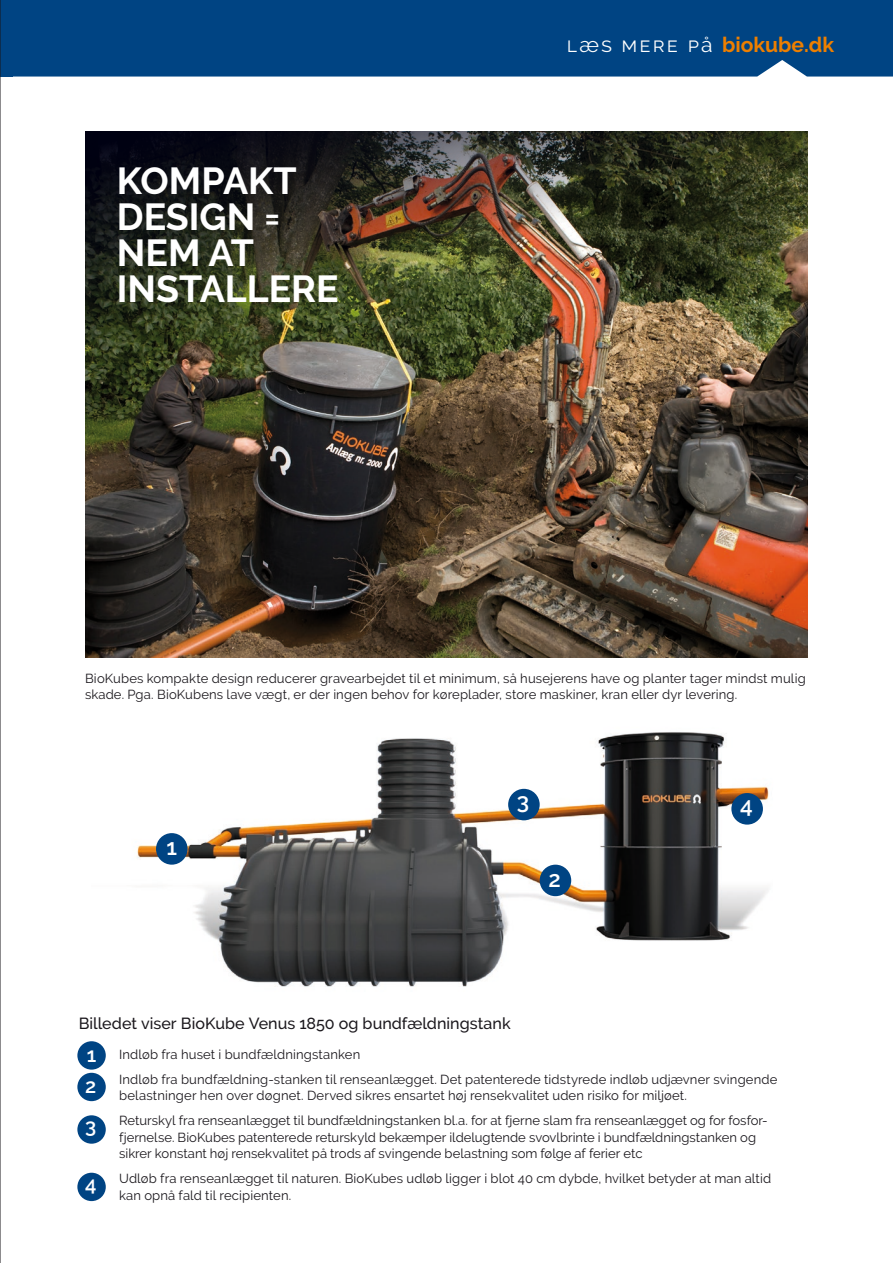
<style>
.page{position:relative;width:893px;height:1263px;background:#fff}
.page>*{position:absolute;margin:0;border:0;box-sizing:border-box;transform-origin:0 0}
.t1{font:700 37.5px/36px "Raleway";color:#fff}
.t2{font:600 22.5px "Raleway";color:#fff}
.t3{font:700 21px "Raleway";color:#ee7f00}
.t4{font:600 20.25px "Raleway";color:#fff}
.t5{font:500 16.05px "Raleway";color:#1a171c}
.t6{font:13.05px/16.5px "Raleway";letter-spacing:.005em;color:#1a171c}
.s1{font-weight:400;color:#fff}
</style>
<div class="page">
<img style="left:137px;top:732px;width:632px;height:255px">
<img style="left:85px;top:132px;width:723px;height:526px">
<div style="left:156px;top:833px;width:32px;height:32px;background:#004483;border-radius:50%"></div>
<div style="left:540px;top:865px;width:31px;height:31px;background:#004483;border-radius:50%"></div>
<div style="left:508px;top:789px;width:32px;height:31px;background:#004483;border-radius:50%"></div>
<div style="left:731px;top:793px;width:32px;height:32px;background:#004483;border-radius:50%"></div>
<div style="left:77px;top:1173px;width:29px;height:28px;background:#004483;border-radius:50%"></div>
<div style="left:77px;top:1115px;width:29px;height:29px;background:#004483;border-radius:50%"></div>
<div style="left:77px;top:1073px;width:29px;height:28px;background:#004483;border-radius:50%"></div>
<div style="left:77px;top:1041px;width:29px;height:28px;background:#004483;border-radius:50%"></div>
<div style="left:13px;top:0;width:880px;height:77px;background:#004483"></div>
<div style="left:0;top:0;width:13px;height:77px;background:#004483"></div>
<hr style="left:0;top:0;width:1px;height:1263px;background:#1a171c">
<h1 class="t1" style="left:117px;top:163px;width:223px">KOMPAKT<br>DESIGN =<br>NEM AT<br>INSTALLERE</h1>
<h3 class="t3" style="left:567px;top:32px;width:269px"><span class="s1">læs mere på</span> biokube.dk</h3>
<p class="t6" style="left:85px;top:670px;width:722px">BioKubes kompakte design reducerer gravearbejdet til et minimum, så husejerens have og planter tager mindst mulig skade. Pga. BioKubens lave vægt, er der ingen behov for køreplader, store maskiner, kran eller dyr levering.</p>
<h2 class="t2" style="left:166px;top:834px;width:12px">1</h2>
<h2 class="t2" style="left:517px;top:788px;width:14px">3</h2>
<h2 class="t2" style="left:740px;top:793px;width:14px">4</h2>
<h2 class="t2" style="left:548px;top:866px;width:14px">2</h2>
<p class="t5" style="left:79px;top:1014px;width:433px">Billedet viser BioKube Venus 1850 og bundfældningstank</p>
<p class="t6" style="left:119px;top:1041px;width:660px;line-height:25px">Indløb fra huset i bundfældningstanken<br>Indløb fra bundfældning-stanken til renseanlægget. Det patenterede tidstyrede indløb udjævner svingende</p>
<p class="t6" style="left:119px;top:1083px;width:648px;line-height:25px">belastninger hen over døgnet. Derved sikres ensartet høj rensekvalitet uden risiko for miljøet.<br>Returskyl fra renseanlægget til bundfældningstanken bl.a. for at fjerne slam fra renseanlægget og for fosfor-</p>
<p class="t6" style="left:119px;top:1129px;width:638px">fjernelse. BioKubes patenterede returskyld bekæmper ildelugtende svovlbrinte i bundfældningstanken og sikrer konstant høj rensekvalitet på trods af svingende belastning som følge af ferier etc</p>
<p class="t6" style="left:119px;top:1170px;width:653px">Udløb fra renseanlægget til naturen. BioKubes udløb ligger i blot 40 cm dybde, hvilket betyder at man altid kan opnå fald til recipienten.</p>
<h3 class="t4" style="left:87px;top:1043px;width:11px">1</h3>
<h3 class="t4" style="left:85px;top:1074px;width:13px">2</h3>
<h3 class="t4" style="left:85px;top:1115px;width:13px">3</h3>
<h3 class="t4" style="left:85px;top:1172px;width:13px">4</h3>
</div>
